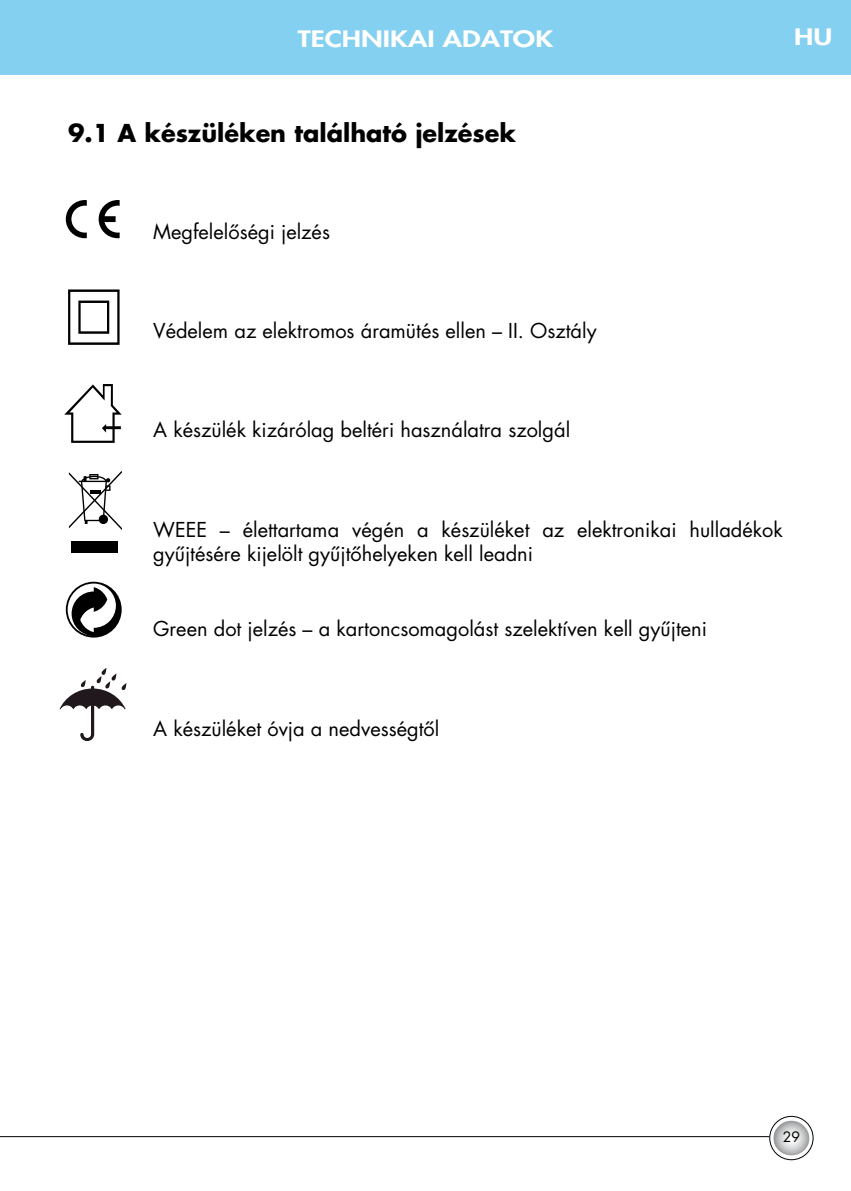
<style>
.page{position:relative;width:851px;height:1191px;background:#fff}
.page>*{position:absolute;margin:0;border:0;box-sizing:border-box;transform-origin:0 0}
.t1{font:24px "Futura H Bold";color:#000}
.t2{font:22px "Futura H Heavy";color:#fff;scale:1.3 1}
.t3{font:20px/24.8px "Futura H Book";color:#000}
.t4{font:14px "Futura H Book";color:#000}
</style>
<div class="page">
<div style="left:0;top:0;width:850px;height:74px;background:#84d0f0"></div>
<svg style="left:773px;top:1120px;width:36px;height:35px"></svg>
<div style="left:769px;top:1115px;width:44px;height:45px;border:1px solid #000;border-radius:50%"></div>
<hr style="left:0;top:1136px;width:769px;height:1px;background:#000">
<svg style="left:68px;top:289px;width:51px;height:56px"></svg>
<svg style="left:66px;top:582px;width:56px;height:55px"></svg>
<svg style="left:68px;top:583px;width:52px;height:53px"></svg>
<svg style="left:64px;top:384px;width:58px;height:59px"></svg>
<svg style="left:66px;top:200px;width:21px;height:38px"></svg>
<svg style="left:99px;top:200px;width:21px;height:38px"></svg>
<div style="left:71px;top:541px;width:47px;height:12px;background:#000"></div>
<svg style="left:69px;top:471px;width:53px;height:59px"></svg>
<svg style="left:59px;top:668px;width:67px;height:73px"></svg>
<p class="t2" style="left:298px;top:24px;width:198px">TECHNIKAI ADATOK</p>
<p class="t1" style="left:68px;top:116px;width:449px">9.1 A készüléken található jelzések</p>
<p class="t3" style="left:153px;top:219px;width:178px">Megfelelôségi jelzés</p>
<p class="t3" style="left:153px;top:318px;width:445px">Védelem az elektromos áramütés ellen – II. Osztály</p>
<p class="t3" style="left:153px;top:417px;width:418px">A készülék kizárólag beltéri használatra szolgál</p>
<p class="t2" style="left:794px;top:23px;width:31px">HU</p>
<p class="t3" style="left:153px;top:516px;width:631px">WEEE – élettartama végén a készüléket az elektronikai hulladékok gyûjtésére kijelölt gyûjtôhelyeken kell leadni</p>
<p class="t3" style="left:153px;top:616px;width:555px">Green dot jelzés – a kartoncsomagolást szelektíven kell gyûjteni</p>
<p class="t3" style="left:153px;top:716px;width:287px">A készüléket óvja a nedvességtôl</p>
<p class="t4" style="left:782px;top:1127px;width:19px">29</p>
</div>
